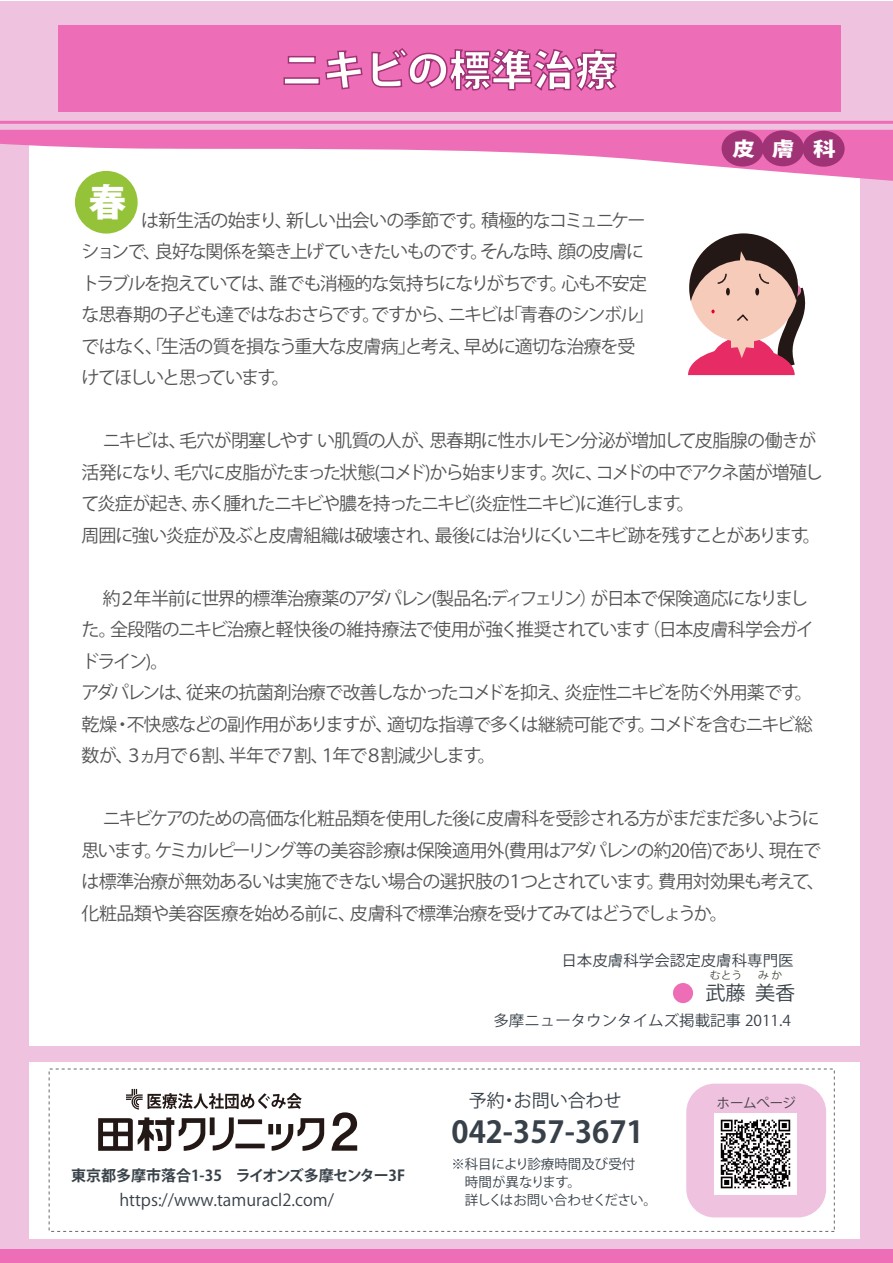
<style>
.page{position:relative;width:893px;height:1263px;background:#fff}
.page>*{position:absolute;margin:0;border:0;box-sizing:border-box;transform-origin:0 0}
.t1{font:800 42px "Koz Go Pro";color:#fffffd}
.t2{font:800 37.5px "Koz Go Pro";color:#fff}
.t3{font:700 30px "Koz Go Pro";color:#384149}
.t4{font:19.5px "Koz Go Pro";color:#394149}
.t5{font:800 19.5px "Koz Go Pro";color:#fff;scale:1.17 1}
.t6{font:18px/31.5px "Koz Go Pro";letter-spacing:-.07em;color:#545454}
.t7{font:18px "Koz Go Pro";color:#384149}
.t8{font:16.5px "Koz Go Pro";color:#384149}
.t9{font:15px "Koz Go Pro";color:#394149}
.t10{font:700 15px "Koz Go Pro";color:#384149}
.t11{font:13.5px/18px "Koz Go Pro";letter-spacing:-.005em;color:#384149}
.t12{font:13.5px "Koz Go Pro";letter-spacing:-.03em;color:#384149}
.t13{font:13.5px "Koz Go Pro";letter-spacing:-.02em;color:#3e3e3f}
.t14{font:10.5px "Koz Go Pro";color:#454c3b}
</style>
<div class="page">
<div style="left:0;top:1px;width:893px;height:1262px;background:#efc2e0"></div>
<div style="left:29px;top:132px;width:831px;height:1131px;background:#fff"></div>
<div style="left:59px;top:25px;width:782px;height:87px;background:#ed6eb6"></div>
<div style="left:0;top:1242px;width:893px;height:21px;background:#ed6eb6"></div>
<svg style="left:0;top:130px;width:893px;height:52px"></svg>
<hr style="left:0;top:121px;width:893px;height:3px;background:#ed6eb6">
<div style="left:0;top:1046px;width:893px;height:15px;background:#efc2e0"></div>
<div style="left:0;top:1239px;width:893px;height:10px;background:#efc2e0"></div>
<div style="left:762px;top:130px;width:42px;height:36px;background:#a03276;border-radius:50%"></div>
<div style="left:802px;top:131px;width:42px;height:36px;background:#a03276;border-radius:50%"></div>
<div style="left:721px;top:131px;width:42px;height:36px;background:#a03276;border-radius:50%"></div>
<div style="left:75px;top:171px;width:63px;height:63px;background:#94c33a;border-radius:50%"></div>
<div style="left:673px;top:983px;width:20px;height:20px;background:#ed6eb6;border-radius:50%"></div>
<svg style="left:283px;top:50px;width:80px;height:40px"></svg>
<svg style="left:371px;top:48px;width:247px;height:43px"></svg>
<svg style="left:688px;top:233px;width:118px;height:143px"></svg>
<div style="left:686px;top:1084px;width:140px;height:133px;background:#efc2e0;border-radius:28px"></div>
<img style="left:715px;top:1114px;width:81px;height:81px">
<svg style="left:126px;top:1089px;width:176px;height:21px"></svg>
<svg style="left:331px;top:1112px;width:26px;height:39px"></svg>
<div style="left:210px;top:1117px;width:5px;height:18px;background:#231815"></div>
<svg style="left:213px;top:1117px;width:21px;height:34px"></svg>
<div style="left:238px;top:1119px;width:24px;height:5px;background:#231815"></div>
<hr style="left:235px;top:1144px;width:30px;height:4px;background:#231815">
<div style="left:268px;top:1124px;width:5px;height:10px;background:#231815"></div>
<svg style="left:272px;top:1118px;width:52px;height:33px"></svg>
<svg style="left:98px;top:1117px;width:107px;height:34px"></svg>
<h1 class="t1" style="left:281px;top:43px;width:338px">ニキビの標準治療</h1>
<h2 class="t2" style="left:89px;top:178px;width:39px">春</h2>
<p class="t6" style="left:81px;top:205px;width:567px;text-indent:20px">　　 は新生活の始まり、新しい出会いの季節です。積極的なコミュニケーションで、良好な関係を築き上げていきたいものです。そんな時、顔の皮膚にトラブルを抱えていては、誰でも消極的な気持ちになりがちです。心も不安定な思春期の子ども達ではなおさらです。ですから、ニキビは｢青春のシンボル｣ではなく、｢生活の質を損なう重大な皮膚病｣と考え、早めに適切な治療を受けてほしいと思っています。</p>
<p class="t5" style="left:732px;top:136px;width:90px">皮膚科</p>
<p class="t6" style="left:81px;top:426px;width:743px">　ニキビは、毛穴が閉塞しやす い肌質の人が、思春期に性ホルモン分泌が増加して皮脂腺の働きが活発になり、毛穴に皮脂がたまった状態(コメド)から始まります。次に、コメドの中でアクネ菌が増殖して炎症が起き、赤く腫れたニキビや膿を持ったニキビ(炎症性ニキビ)に進行します。<br>周囲に強い炎症が及ぶと皮膚組織は破壊され、最後には治りにくいニキビ跡を残すことがあります。</p>
<p class="t6" style="left:81px;top:583px;width:734px">　約２年半前に世界的標準治療薬のアダパレン(製品名:ディフェリン）が日本で保険適応になりました。全段階のニキビ治療と軽快後の維持療法で使用が強く推奨されています（日本皮膚科学会ガイドライン)。<br>アダパレンは、従来の抗菌剤治療で改善しなかったコメドを抑え、炎症性ニキビを防ぐ外用薬です。乾燥・不快感などの副作用がありますが、適切な指導で多くは継続可能です。コメドを含むニキビ総数が、３ヵ月で６割、半年で７割、１年で８割減少します。</p>
<p class="t6" style="left:82px;top:804px;width:745px">　ニキビケアのための高価な化粧品類を使用した後に皮膚科を受診される方がまだまだ多いように思います。ケミカルピーリング等の美容診療は保険適用外(費用はアダパレンの約20倍)であり、現在では標準治療が無効あるいは実施できない場合の選択肢の１つとされています。費用対効果も考えて、化粧品類や美容医療を始める前に、皮膚科で標準治療を受けてみてはどうでしょうか。</p>
<p class="t9" style="left:561px;top:951px;width:234px">日本皮膚科学会認定皮膚科専門医</p>
<p class="t14" style="left:710px;top:968px;width:74px">むとう 　み か</p>
<p class="t4" style="left:705px;top:980px;width:91px">武藤 美香</p>
<p class="t9" style="left:493px;top:1011px;width:299px">多摩ニュータウンタイムズ掲載記事 2011.4</p>
<p class="t7" style="left:469px;top:1089px;width:154px">予約・お問い合わせ</p>
<h3 class="t3" style="left:451px;top:1112px;width:194px">042-357-3671</h3>
<p class="t10" style="left:71px;top:1166px;width:336px">東京都多摩市落合1-35　ライオンズ多摩センター3F</p>
<p class="t11" style="left:451px;top:1155px;width:185px">※科目により診療時間及び受付　時間が異なります。</p>
<p class="t8" style="left:119px;top:1189px;width:216px">https://www.tamuracl2.com/</p>
<p class="t12" style="left:451px;top:1191px;width:207px">　詳しくはお問い合わせください。</p>
<p class="t13" style="left:717px;top:1094px;width:81px">ホームぺージ</p>
</div>
